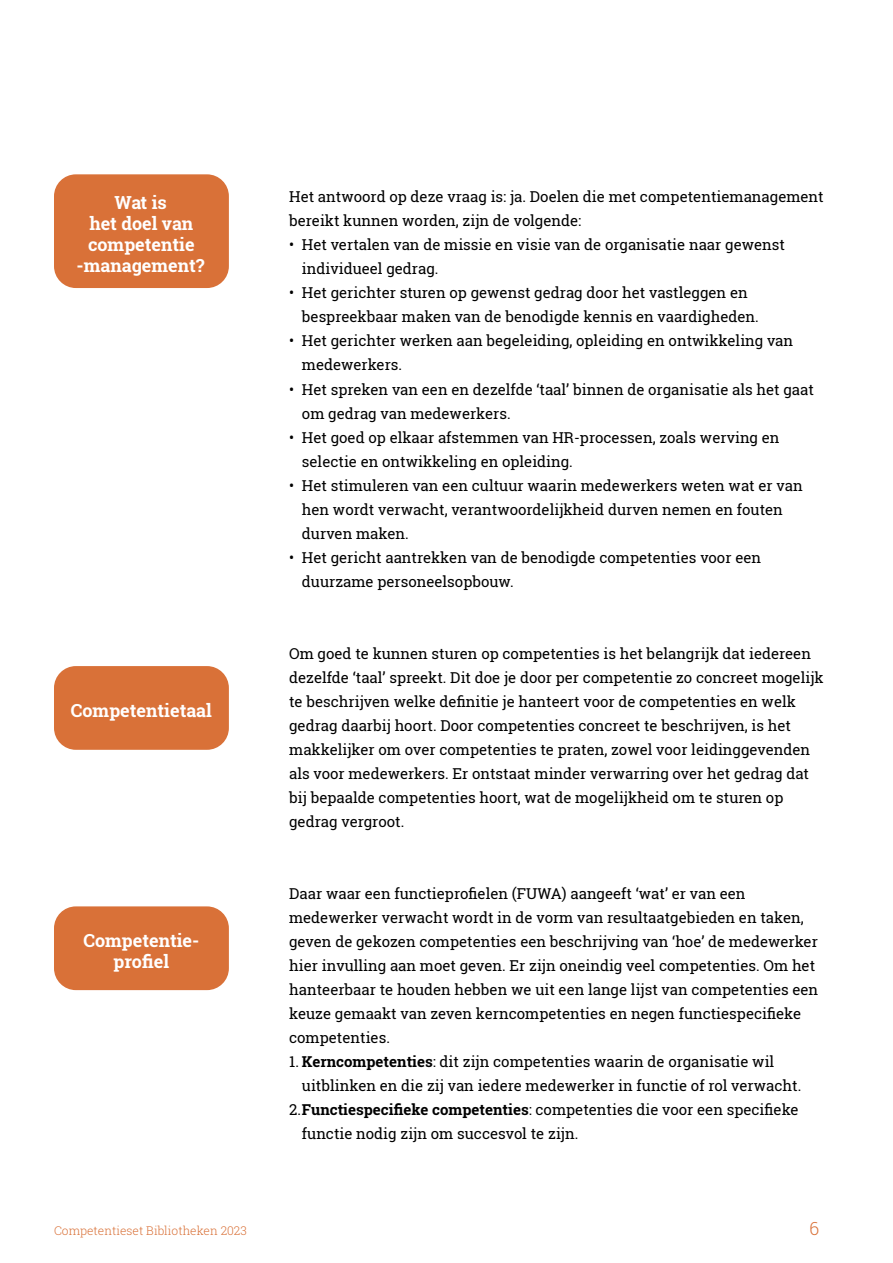
<style>
.page{position:relative;width:893px;height:1263px;background:#fff}
.page>*{position:absolute;margin:0;border:0;box-sizing:border-box;transform-origin:0 0}
.t1{font:700 18px/21.1px "Roboto Slab";color:#fff;text-align:center}
.t2{font:300 18px "Roboto Slab";color:#d97138}
.t3{font:15px/24px "Roboto Slab";color:#000}
.t4{font:300 12px "Roboto Slab";color:#d97138}
.s1{font-weight:700}
</style>
<div class="page">
<div style="left:54px;top:174px;width:175px;height:114px;background:#d97138;border-radius:22px"></div>
<div style="left:54px;top:666px;width:175px;height:84px;background:#d97138;border-radius:22px"></div>
<div style="left:54px;top:906px;width:175px;height:84px;background:#d97138;border-radius:22px"></div>
<p class="t1" style="left:88px;top:192px;width:108px">Wat is<br>het doel van competentie</p>
<p class="t1" style="left:77px;top:255px;width:130px">-management?</p>
<p class="t1" style="left:71px;top:700px;width:143px">Competentietaal</p>
<p class="t1" style="left:83px;top:930px;width:117px">Competentie&shy;profiel</p>
<p class="t3" style="left:289px;top:185px;width:536px">Het antwoord op deze vraag is: ja. Doelen die met competentiemanagement bereikt kunnen worden, zijn de volgende:</p>
<p class="t3" style="left:302px;top:233px;width:485px;text-indent:-13px">• Het vertalen van de missie en visie van de organisatie naar gewenst individueel gedrag.</p>
<p class="t3" style="left:302px;top:281px;width:456px;text-indent:-13px">• Het gerichter sturen op gewenst gedrag door het vastleggen en bespreekbaar maken van de benodigde kennis en vaardigheden.</p>
<p class="t3" style="left:302px;top:329px;width:493px;text-indent:-13px">• Het gerichter werken aan begeleiding, opleiding en ontwikkeling van medewerkers.</p>
<p class="t3" style="left:302px;top:377px;width:513px;text-indent:-13px">• Het spreken van een en dezelfde ‘taal’ binnen de organisatie als het gaat om gedrag van medewerkers.</p>
<p class="t3" style="left:302px;top:425px;width:479px;text-indent:-13px">• Het goed op elkaar afstemmen van HR-processen, zoals werving en selectie en ontwikkeling en opleiding.</p>
<p class="t3" style="left:302px;top:473px;width:502px;text-indent:-13px">• Het stimuleren van een cultuur waarin medewerkers weten wat er van hen wordt verwacht, verantwoordelijkheid durven nemen en fouten durven maken.</p>
<p class="t3" style="left:302px;top:545px;width:461px;text-indent:-13px">• Het gericht aantrekken van de benodigde competenties voor een duurzame personeelsopbouw.</p>
<p class="t3" style="left:289px;top:641px;width:536px">Om goed te kunnen sturen op competenties is het belangrijk dat iedereen dezelfde ‘taal’ spreekt. Dit doe je door per competentie zo concreet mogelijk te beschrijven welke definitie je hanteert voor de competenties en welk gedrag daarbij hoort. Door competenties concreet te beschrijven, is het makkelijker om over competenties te praten, zowel voor leidinggevenden als voor medewerkers. Er ontstaat minder verwarring over het gedrag dat bij bepaalde competenties hoort, wat de mogelijkheid om te sturen op gedrag vergroot.</p>
<p class="t3" style="left:289px;top:881px;width:531px">Daar waar een functieprofielen (FUWA) aangeeft ‘wat’ er van een medewerker verwacht wordt in de vorm van resultaatgebieden en taken, geven de gekozen competenties een beschrijving van ‘hoe’ de medewerker hier invulling aan moet geven. Er zijn oneindig veel competenties. Om het hanteerbaar te houden hebben we uit een lange lijst van competenties een keuze gemaakt van zeven kerncompetenties en negen functiespecifieke competenties.</p>
<p class="t3" style="left:302px;top:1049px;width:499px;text-indent:-13px">1. <span class="s1">Kerncompetenties</span>: dit zijn competenties waarin de organisatie wil uitblinken en die zij van iedere medewerker in functie of rol verwacht.</p>
<p class="t3" style="left:302px;top:1097px;width:498px;text-indent:-13px">2. <span class="s1">Functiespecifieke competenties</span>: competenties die voor een specifieke functie nodig zijn om succesvol te zijn.</p>
<p class="t4" style="left:54px;top:1222px;width:194px">Competentieset Bibliotheken 2023</p>
<p class="t2" style="left:809px;top:1216px;width:11px">6</p>
</div>
